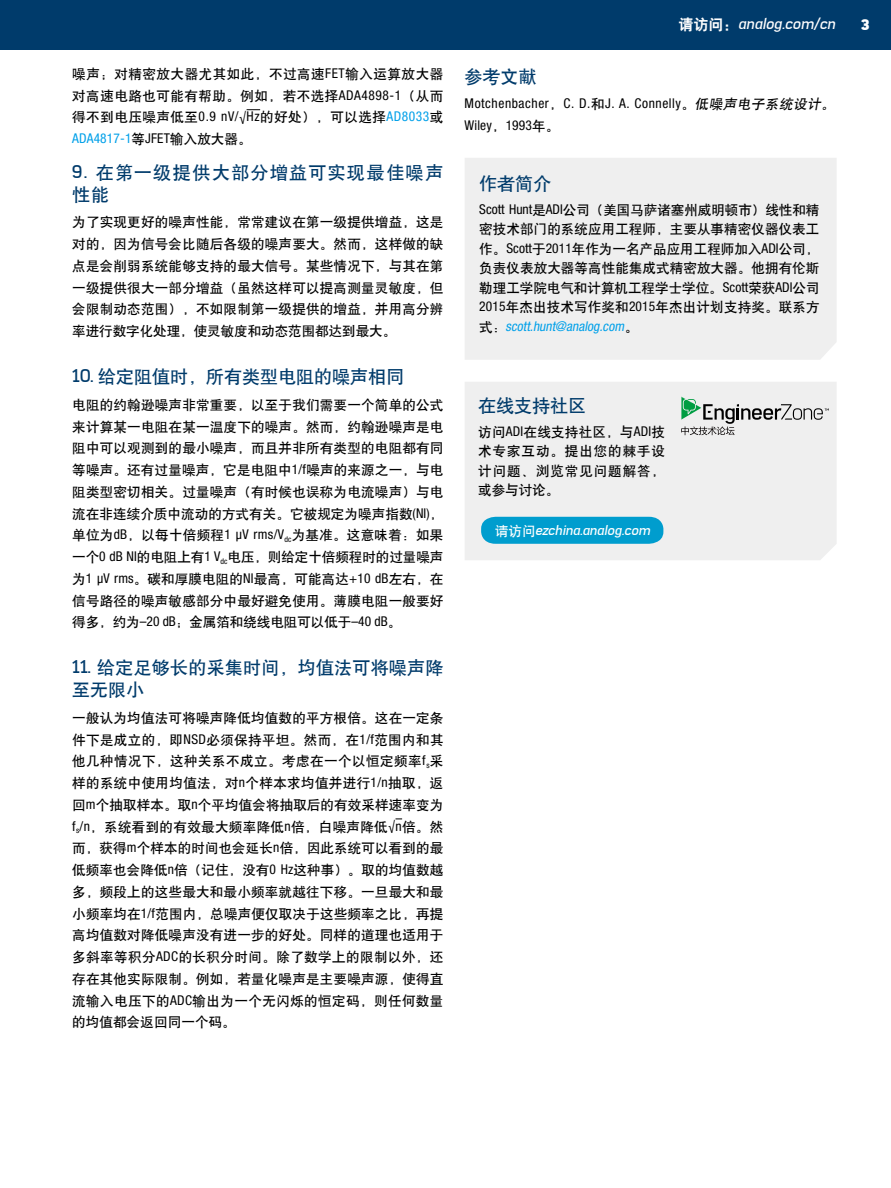
<style>
.page{position:relative;width:891px;height:1188px;background:#fff}
.page>*{position:absolute;margin:0;border:0;box-sizing:border-box;transform-origin:0 0}
.t1{font:18px/21.8px "H Yb 1 gj";letter-spacing:.01em;color:#003b6b}
.t2{font:18px/21.8px "H Yb 1 gj";letter-spacing:.075em;color:#003b6b}
.t3{font:italic 500 15px "Azbuka Std";color:#fff}
.t4{font:900 15px "Azbuka Std";color:#fff}
.t5{font:13.5px/21.8px "H Yb 1 gj";letter-spacing:.02em;color:#000;text-align:justify}
.t6{font:condensed 13.5px/21.8px "Helvetica Neue LT Std";letter-spacing:.04em;color:#000}
.t7{font:italic condensed 13.5px "Helvetica Neue LT Std";color:#00a0e9}
.t8{font:italic 500 13.5px "Azbuka Std";color:#fff}
.t9{font:condensed 13.5px "Helvetica Neue LT Std";letter-spacing:.01em;color:#00a0e9}
.s1{font-family:"Helvetica Neue LT Std";font-stretch:condensed}
.s2{font-family:"Helvetica Neue LT Std";font-stretch:condensed;color:#00a0e9}
.s3{font-family:"H Yb 1 gj";font-stretch:normal;color:#000}
.s4{color:#000}
.s5{font-family:"Azbuka Std";font-weight:500}
.s6{font-family:"H Yb 2 gj";font-weight:400;font-style:normal}
.s7{font-family:"H Yb 1 gj";font-stretch:normal}
.s8{font-family:"H Yb 1 gj";font-style:italic;font-stretch:normal}
.s9{font-family:"H Yb 1 gj";font-style:normal;font-stretch:normal;color:#000}
.s10{font-family:"H Yb 1 gj";font-weight:400;font-style:normal}
</style>
<div class="page">
<div style="left:0;top:0;width:891px;height:50px;background:#003b6b"></div>
<svg style="left:247px;top:109px;width:13px;height:1px"></svg>
<div style="left:465px;top:382px;width:372px;height:178px;background:#efefef"></div>
<div style="left:481px;top:517px;width:182px;height:27px;background:#009dce"></div>
<svg style="left:681px;top:397px;width:148px;height:38px"></svg>
<div style="left:465px;top:158px;width:372px;height:202px;background:#efefef"></div>
<p class="t5" style="left:72px;top:63px;width:373px">噪声；对精密放大器尤其如此，不过高速<span class="s1">FET</span>输入运算放大器对高速电路也可能有帮助。例如，若不选择<span class="s1">ADA4898-1</span>（从而得不到电压噪声低至<span class="s1">0.9 nV/√Hz</span>的好处），可以选择<span class="s2">AD8033</span>或</p>
<p class="t9" style="left:72px;top:131px;width:181px">ADA4817-1<span class="s3">等</span><span class="s4">JFET</span><span class="s3">输入放大器。</span></p>
<h1 class="t2" style="left:72px;top:162px;width:373px"><span class="s5">9.</span> 在第一级提供大部分增益可实现最佳噪声性能</h1>
<p class="t5" style="left:72px;top:211px;width:373px">为了实现更好的噪声性能，常常建议在第一级提供增益，这是对的，因为信号会比随后各级的噪声要大。然而，这样做的缺点是会削弱系统能够支持的最大信号。某些情况下，与其在第一级提供很大一部分增益（虽然这样可以提高测量灵敏度，但会限制动态范围），不如限制第一级提供的增益，并用高分辨率进行数字化处理，使灵敏度和动态范围都达到最大。</p>
<h1 class="t1" style="left:72px;top:366px;width:333px"><span class="s5">10.</span> 给定阻值时，所有类型电阻的噪声相同</h1>
<p class="t5" style="left:72px;top:394px;width:373px">电阻的约翰逊噪声非常重要，以至于我们需要一个简单的公式来计算某一电阻在某一温度下的噪声。然而，约翰逊噪声是电阻中可以观测到的最小噪声，而且并非所有类型的电阻都有同等噪声。还有过量噪声，它是电阻中<span class="s1">1/f</span>噪声的来源之一，与电阻类型密切相关。过量噪声（有时候也误称为电流噪声）与电流在非连续介质中流动的方式有关。它被规定为噪声指数<span class="s1">(NI)</span>，单位为<span class="s1">dB</span>，以每十倍频程<span class="s1">1 µV rms/V</span><sub>dc</sub>为基准。这意味着：如果一个<span class="s1">0 dB NI</span>的电阻上有<span class="s1">1 V</span><sub>dc</sub>电压，则给定十倍频程时的过量噪声为<span class="s1">1 µV rms</span>。碳和厚膜电阻的<span class="s1">NI</span>最高，可能高达<span class="s1">+10 dB</span>左右，在信号路径的噪声敏感部分中最好避免使用。薄膜电阻一般要好得多，约为<span class="s1">–20 dB</span>；金属箔和绕线电阻可以低于<span class="s1">–40 dB</span>。</p>
<h1 class="t1" style="left:72px;top:657px;width:373px"><span class="s5">11.</span> 给定足够长的采集时间，均值法可将噪声降至无限小</h1>
<p class="t5" style="left:72px;top:707px;width:373px">一般认为均值法可将噪声降低均值数的平方根倍。这在一定条件下是成立的，即<span class="s1">NSD</span>必须保持平坦。然而，在<span class="s1">1/f</span>范围内和其他几种情况下，这种关系不成立。考虑在一个以恒定频率<span class="s1">f</span><sub>s</sub>采样的系统中使用均值法，对<span class="s1">n</span>个样本求均值并进行<span class="s1">1/n</span>抽取，返回<span class="s1">m</span>个抽取样本。取<span class="s1">n</span>个平均值会将抽取后的有效采样速率变为<span class="s1">f</span><sub>s</sub><span class="s1">/n</span>，系统看到的有效最大频率降低<span class="s1">n</span>倍，白噪声降低<span class="s1">√n</span>倍。然而，获得<span class="s1">m</span>个样本的时间也会延长<span class="s1">n</span>倍，因此系统可以看到的最低频率也会降低<span class="s1">n</span>倍（记住，没有<span class="s1">0 Hz</span>这种事）。取的均值数越多，频段上的这些最大和最小频率就越往下移。一旦最大和最小频率均在<span class="s1">1/f</span>范围内，总噪声便仅取决于这些频率之比，再提高均值数对降低噪声没有进一步的好处。同样的道理也适用于多斜率等积分<span class="s1">ADC</span>的长积分时间。除了数学上的限制以外，还存在其他实际限制。例如，若量化噪声是主要噪声源，使得直流输入电压下的<span class="s1">ADC</span>输出为一个无闪烁的恒定码，则任何数量的均值都会返回同一个码。</p>
<p class="t3" style="left:679px;top:15px;width:159px"><span class="s6">请访问：</span>analog.com/cn</p>
<p class="t4" style="left:861px;top:15px;width:10px">3</p>
<h1 class="t1" style="left:465px;top:65px;width:73px">参考文献</h1>
<p class="t6" style="left:465px;top:92px;width:374px">Motchenbacher<span class="s7">，</span>C. D.<span class="s7">和</span>J. A. Connelly<span class="s7">。</span><span class="s8">低噪声电子系统设计。<br></span>Wiley<span class="s7">，</span>1993<span class="s7">年。</span></p>
<h1 class="t1" style="left:479px;top:173px;width:73px">作者简介</h1>
<p class="t5" style="left:479px;top:200px;width:342px;line-height:19.5px"><span class="s1">Scott Hunt</span>是<span class="s1">ADI</span>公司（美国马萨诸塞州威明顿市）线性和精密技术部门的系统应用工程师，主要从事精密仪器仪表工作。<span class="s1">Scott</span>于<span class="s1">2011</span>年作为一名产品应用工程师加入<span class="s1">ADI</span>公司，负责仪表放大器等高性能集成式精密放大器。他拥有伦斯勒理工学院电气和计算机工程学士学位。<span class="s1">Scott</span>荣获<span class="s1">ADI</span>公司<span class="s1">2015</span>年杰出技术写作奖和<span class="s1">2015</span>年杰出计划支持奖。联系方</p>
<p class="t7" style="left:479px;top:318px;width:160px"><span class="s9">式：</span>scott.hunt@analog.com<span class="s9">。</span></p>
<h1 class="t1" style="left:478px;top:395px;width:109px">在线支持社区</h1>
<p class="t5" style="left:478px;top:422px;width:188px;line-height:19.5px">访问<span class="s1">ADI</span>在线支持社区，与<span class="s1">ADI</span>技术专家互动。提出您的棘手设计问题、浏览常见问题解答，或参与讨论。</p>
<p class="t8" style="left:495px;top:522px;width:157px"><span class="s10">请访问</span>ezchina.analog.com</p>
</div>
